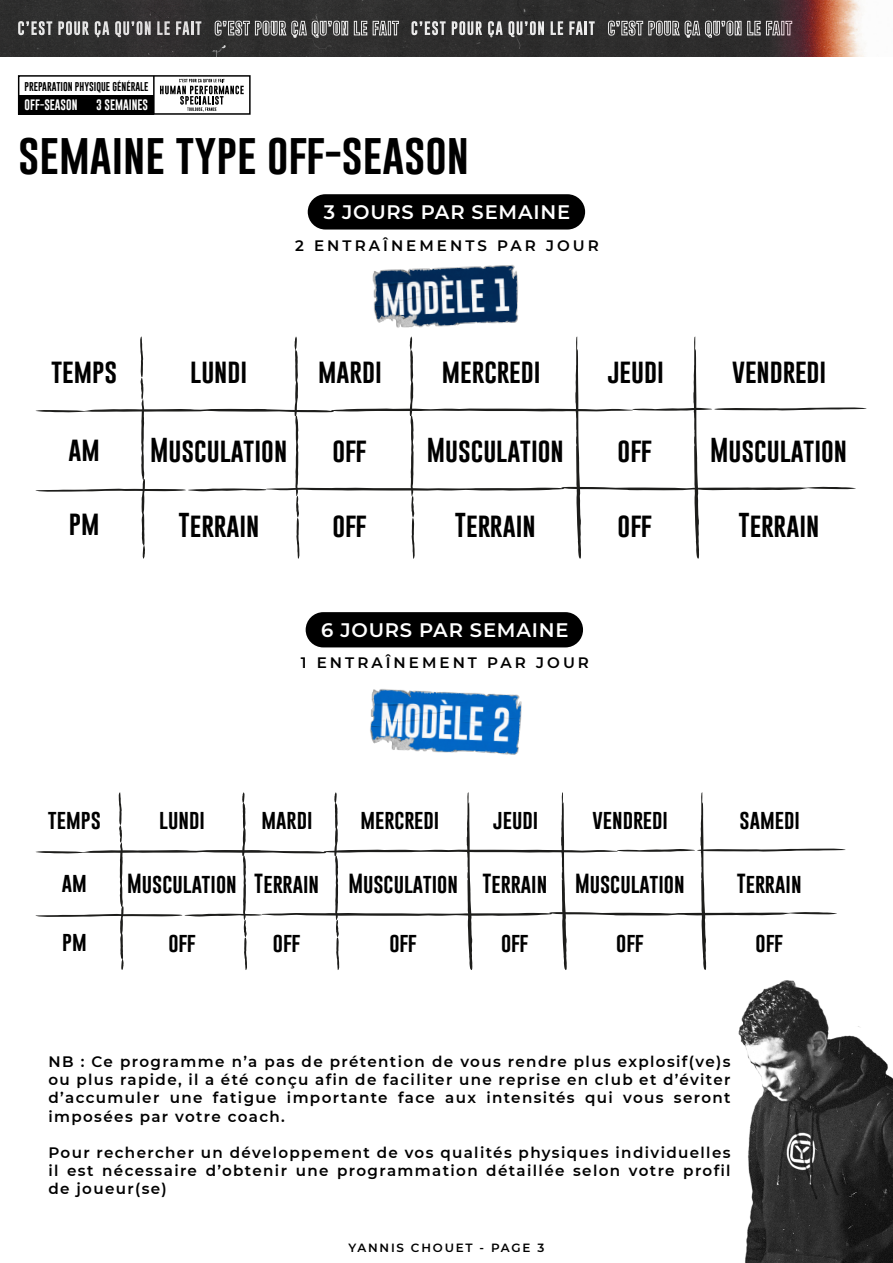
<style>
.page{position:relative;width:893px;height:1263px;background:#fff}
.page>*{position:absolute;margin:0;border:0;box-sizing:border-box;transform-origin:0 0}
.t1{font:42.45px "Gobold";color:#000}
.t2{font:25.2px "Gobold";color:#000}
.t3{font:20.1px "Gobold";color:#000}
.t4{font:600 19.5px "Montserrat";letter-spacing:.04em;color:#fff}
.t5{font:600 15.15px/18.1px "Montserrat";letter-spacing:.09em;color:#000;text-align:justify}
.t6{font:600 15.15px "Montserrat";letter-spacing:.2em;color:#000}
.t7{font:600 11.85px "Montserrat";letter-spacing:.15em;color:#000}
.t8{font:10.95px "Gobold";color:#fff}
.t9{font:9.3px "Gobold";color:#000}
</style>
<div class="page">
<img style="left:738px;top:980px;width:155px;height:283px">
<svg style="left:160px;top:79px;width:84px;height:32px"></svg>
<div style="left:18px;top:75px;width:233px;height:40px;border:2px solid #000"></div>
<hr style="left:153px;top:76px;width:2px;height:38px;background:#000">
<div style="left:19px;top:95px;width:135px;height:19px;background:#000"></div>
<div style="left:308px;top:194px;width:277px;height:36px;background:#000;border-radius:18px"></div>
<div style="left:306px;top:612px;width:277px;height:35px;background:#000;border-radius:18px"></div>
<svg style="left:35px;top:336px;width:832px;height:223px"></svg>
<img style="left:372px;top:265px;width:147px;height:63px">
<img style="left:370px;top:689px;width:152px;height:66px">
<svg style="left:35px;top:792px;width:811px;height:178px"></svg>
<img style="left:0;top:0;width:864px;height:56px">
<p class="t9" style="left:25px;top:80px;width:126px">PREPARATION PHYSIQUE GÉNÉRALE</p>
<p class="t8" style="left:25px;top:97px;width:54px">OFF-SEASON</p>
<p class="t8" style="left:96px;top:97px;width:54px">3 SEMAINES</p>
<h1 class="t1" style="left:18px;top:127px;width:453px">semaine type off-season</h1>
<p class="t4" style="left:324px;top:198px;width:248px">3 JOURS PAR SEMAINE</p>
<p class="t6" style="left:295px;top:234px;width:305px">2 ENTRAÎNEMENTS PAR JOUR</p>
<h2 class="t2" style="left:51px;top:355px;width:68px">temps</h2>
<h2 class="t2" style="left:190px;top:355px;width:59px">lundi</h2>
<h2 class="t2" style="left:318px;top:355px;width:65px">mardi</h2>
<h2 class="t2" style="left:442px;top:355px;width:100px">mercredi</h2>
<h2 class="t2" style="left:608px;top:355px;width:58px">jeudi</h2>
<h2 class="t2" style="left:732px;top:355px;width:96px">vendredi</h2>
<h2 class="t2" style="left:69px;top:432px;width:33px">am</h2>
<h2 class="t2" style="left:150px;top:434px;width:139px">Musculation</h2>
<h2 class="t2" style="left:332px;top:434px;width:36px">off</h2>
<h2 class="t2" style="left:427px;top:434px;width:139px">Musculation</h2>
<h2 class="t2" style="left:618px;top:434px;width:36px">off</h2>
<h2 class="t2" style="left:710px;top:434px;width:139px">Musculation</h2>
<h2 class="t2" style="left:69px;top:507px;width:32px">pm</h2>
<h2 class="t2" style="left:178px;top:508px;width:83px">Terrain</h2>
<h2 class="t2" style="left:618px;top:508px;width:36px">off</h2>
<h2 class="t2" style="left:455px;top:508px;width:83px">Terrain</h2>
<h2 class="t2" style="left:332px;top:508px;width:36px">off</h2>
<h2 class="t2" style="left:738px;top:508px;width:83px">Terrain</h2>
<p class="t4" style="left:321px;top:616px;width:249px">6 JOURS PAR SEMAINE</p>
<p class="t6" style="left:301px;top:652px;width:290px">1 ENTRAÎNEMENT PAR JOUR</p>
<h3 class="t3" style="left:48px;top:807px;width:54px">temps</h3>
<h3 class="t3" style="left:159px;top:807px;width:47px">lundi</h3>
<h3 class="t3" style="left:262px;top:807px;width:53px">mardi</h3>
<h3 class="t3" style="left:360px;top:807px;width:80px">mercredi</h3>
<h3 class="t3" style="left:493px;top:807px;width:47px">jeudi</h3>
<h3 class="t3" style="left:593px;top:807px;width:77px">vendredi</h3>
<h3 class="t3" style="left:740px;top:807px;width:62px">samedi</h3>
<h3 class="t3" style="left:62px;top:869px;width:27px">am</h3>
<h3 class="t3" style="left:127px;top:870px;width:193px">Musculation Terrain</h3>
<h3 class="t3" style="left:348px;top:870px;width:111px">Musculation</h3>
<h3 class="t3" style="left:482px;top:870px;width:66px">Terrain</h3>
<h3 class="t3" style="left:575px;top:870px;width:111px">Musculation</h3>
<h3 class="t3" style="left:737px;top:870px;width:66px">Terrain</h3>
<h3 class="t3" style="left:62px;top:928px;width:26px">pm</h3>
<h3 class="t3" style="left:168px;top:930px;width:29px">off</h3>
<h3 class="t3" style="left:501px;top:930px;width:29px">off</h3>
<h3 class="t3" style="left:273px;top:930px;width:29px">off</h3>
<h3 class="t3" style="left:389px;top:930px;width:29px">off</h3>
<h3 class="t3" style="left:616px;top:930px;width:29px">off</h3>
<h3 class="t3" style="left:756px;top:930px;width:29px">off</h3>
<p class="t5" style="left:48px;top:1052px;width:684px">NB : Ce programme n’a pas de prétention de vous rendre plus explosif(ve)s ou plus rapide, il a été conçu afin de faciliter une reprise en club et d’éviter d’accumuler une fatigue importante face aux intensités qui vous seront imposées par votre coach.</p>
<p class="t5" style="left:48px;top:1143px;width:684px">Pour rechercher un développement de vos qualités physiques individuelles il est nécessaire d’obtenir une programmation détaillée selon votre profil de joueur(se)</p>
<p class="t7" style="left:348px;top:1239px;width:197px">YANNIS CHOUET - PAGE 3</p>
</div>
